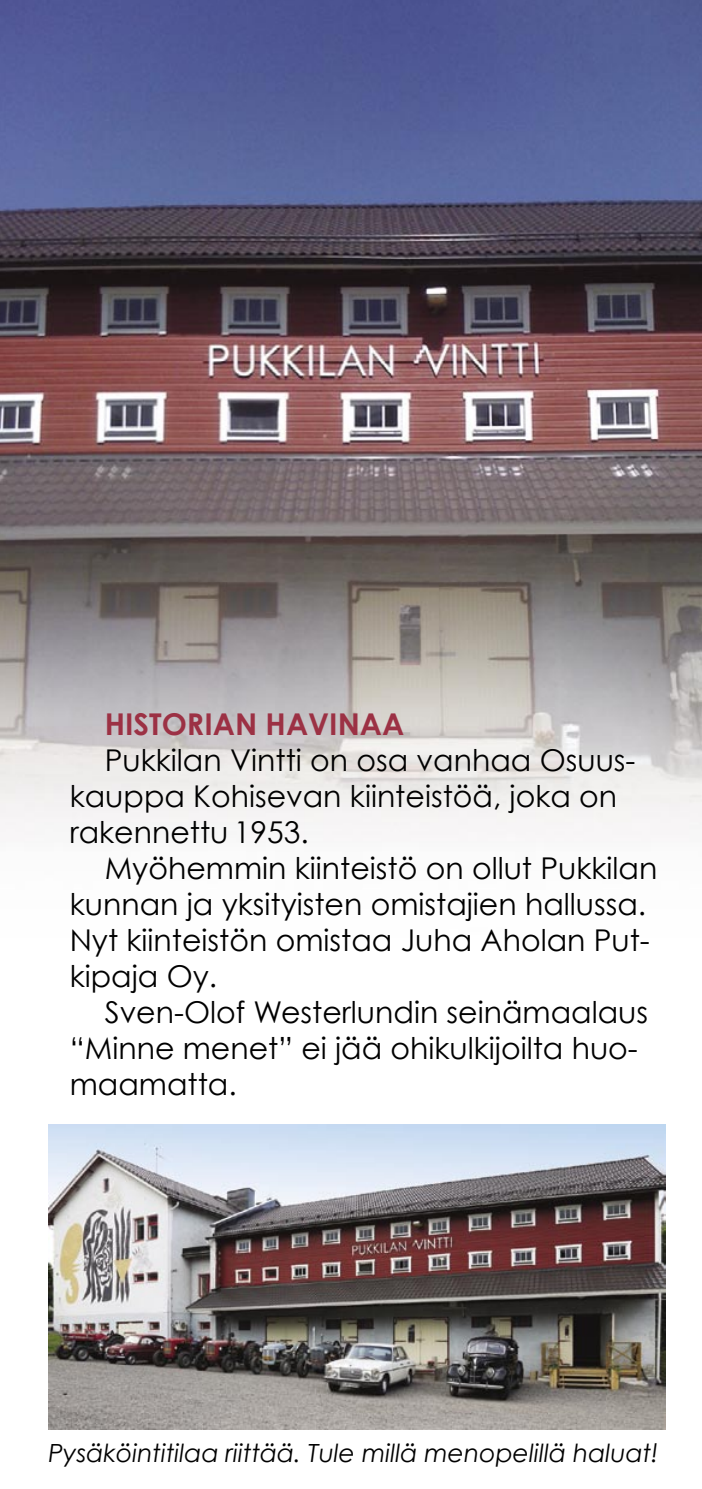
<style>
.page{position:relative;width:702px;height:1489px;background:#fff}
.page>*{position:absolute;margin:0;border:0;box-sizing:border-box;transform-origin:0 0}
.t1{font:30px/36px "Century Gothic";color:#000}
.t2{font:700 30px "Century Gothic";color:#9c3144}
.t3{font:italic 25px "Century Gothic";color:#000}
</style>
<div class="page">
<img style="left:0;top:0;width:702px;height:826px">
<img style="left:48px;top:1124px;width:617px;height:304px">
<p class="t2" style="left:105px;top:705px;width:301px">HISTORIAN HAVINAA</p>
<p class="t1" style="left:70px;top:741px;width:567px;text-indent:35px">Pukkilan Vintti on osa vanhaa Osuus&shy;kauppa Kohisevan kiinteistöä, joka on rakennettu 1953.</p>
<p class="t1" style="left:70px;top:849px;width:589px;text-indent:35px">Myöhemmin kiinteistö on ollut Pukkilan kunnan ja yksityisten omistajien hallussa.<br>Nyt kiinteistön omistaa Juha Aholan Put&shy;kipaja Oy.</p>
<p class="t1" style="left:70px;top:993px;width:580px;text-indent:35px">Sven-Olof Westerlundin seinämaalaus “Minne menet” ei jää ohikulkijoilta huo&shy;maamatta.</p>
<p class="t3" style="left:48px;top:1437px;width:611px">Pysäköintitilaa riittää. Tule millä menopelillä haluat!</p>
</div>
